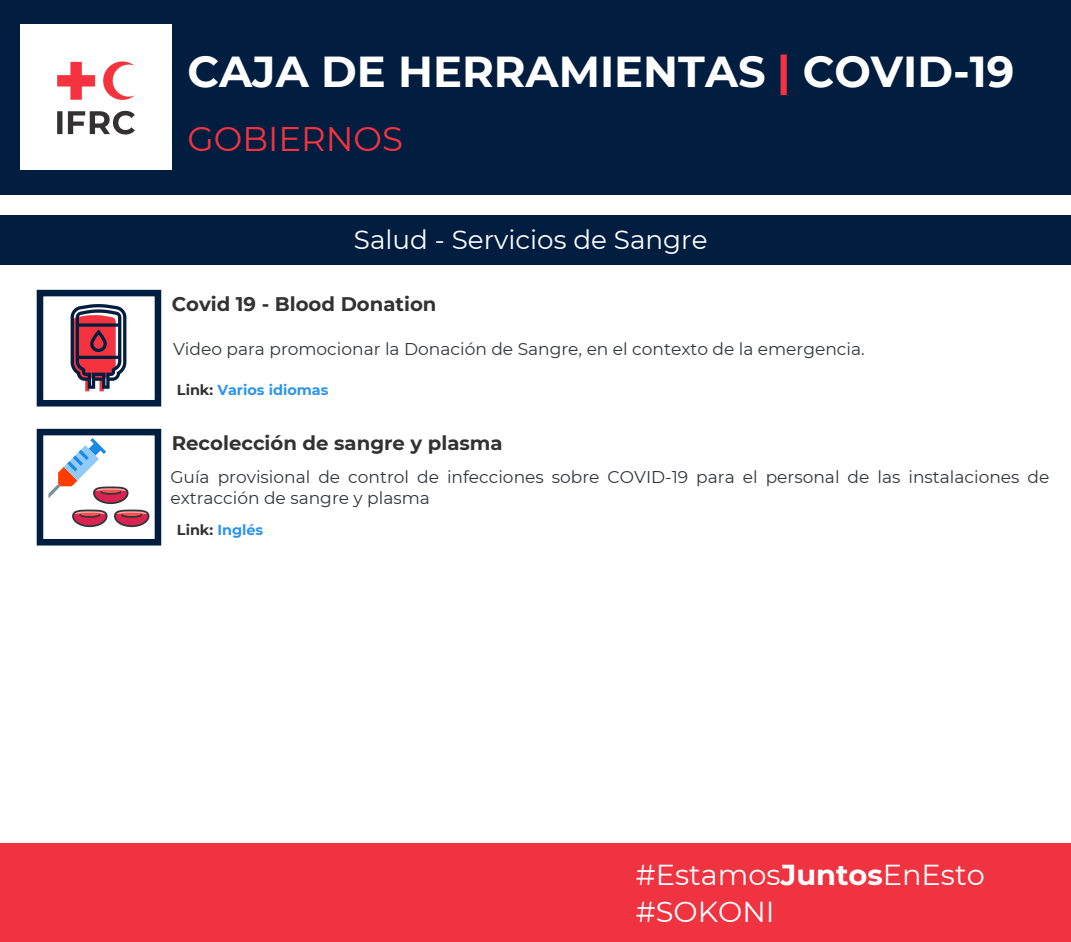
<style>
.page{position:relative;width:1071px;height:942px;background:#fff}
.page>*{position:absolute;margin:0;border:0;box-sizing:border-box;transform-origin:0 0}
.t1{font:700 43.23px "Montserrat";color:#fff}
.t2{font:34.12px "Montserrat";color:#f5333f}
.t3{font:28.88px/36.8px "Montserrat";color:#fff}
.t4{font:26.25px "Montserrat";color:#fff}
.t5{font:700 19.6px "Montserrat";color:#323232}
.t6{font:16.97px/21px "Montserrat";color:#33363a}
.t7{font:700 14.35px "Montserrat";color:#2d95ec}
.s1{color:#f5333f}
.s2{color:#323232}
.s3{font-weight:700}
</style>
<div class="page">
<div style="left:0;top:0;width:1071px;height:194px;background:#011e41"></div>
<div style="left:0;top:843px;width:1071px;height:98px;background:#ef3340"></div>
<img style="left:21px;top:25px;width:150px;height:144px">
<div style="left:37px;top:290px;width:124px;height:116px;border:7px solid #011e41"></div>
<div style="left:0;top:215px;width:1071px;height:50px;background:#011e41"></div>
<img style="left:47px;top:304px;width:102px;height:96px">
<div style="left:37px;top:429px;width:124px;height:116px;border:7px solid #011e41"></div>
<svg style="left:49px;top:438px;width:100px;height:89px"></svg>
<h1 class="t1" style="left:187px;top:40px;width:828px">CAJA DE HERRAMIENTAS <span class="s1">|</span> COVID-19</h1>
<h2 class="t2" style="left:187px;top:115px;width:217px">GOBIERNOS</h2>
<h3 class="t4" style="left:354px;top:222px;width:355px">Salud - Servicios de Sangre</h3>
<p class="t5" style="left:172px;top:290px;width:266px">Covid 19 - Blood Donation</p>
<p class="t6" style="left:173px;top:338px;width:693px">Video para promocionar la Donación de Sangre, en el contexto de la emergencia.</p>
<p class="t7" style="left:177px;top:379px;width:153px"><span class="s2">Link:</span> Varios idiomas</p>
<p class="t5" style="left:172px;top:429px;width:332px">Recolección de sangre y plasma</p>
<p class="t6" style="left:170px;top:465px;width:881px">Guía provisional de control de infecciones sobre COVID-19 para el personal de las instalaciones de extracción de sangre y plasma</p>
<p class="t7" style="left:177px;top:519px;width:88px"><span class="s2">Link:</span> Inglés</p>
<h3 class="t3" style="left:636px;top:855px;width:351px">#Estamos<span class="s3">Juntos</span>EnEsto #SOKONI</h3>
</div>
